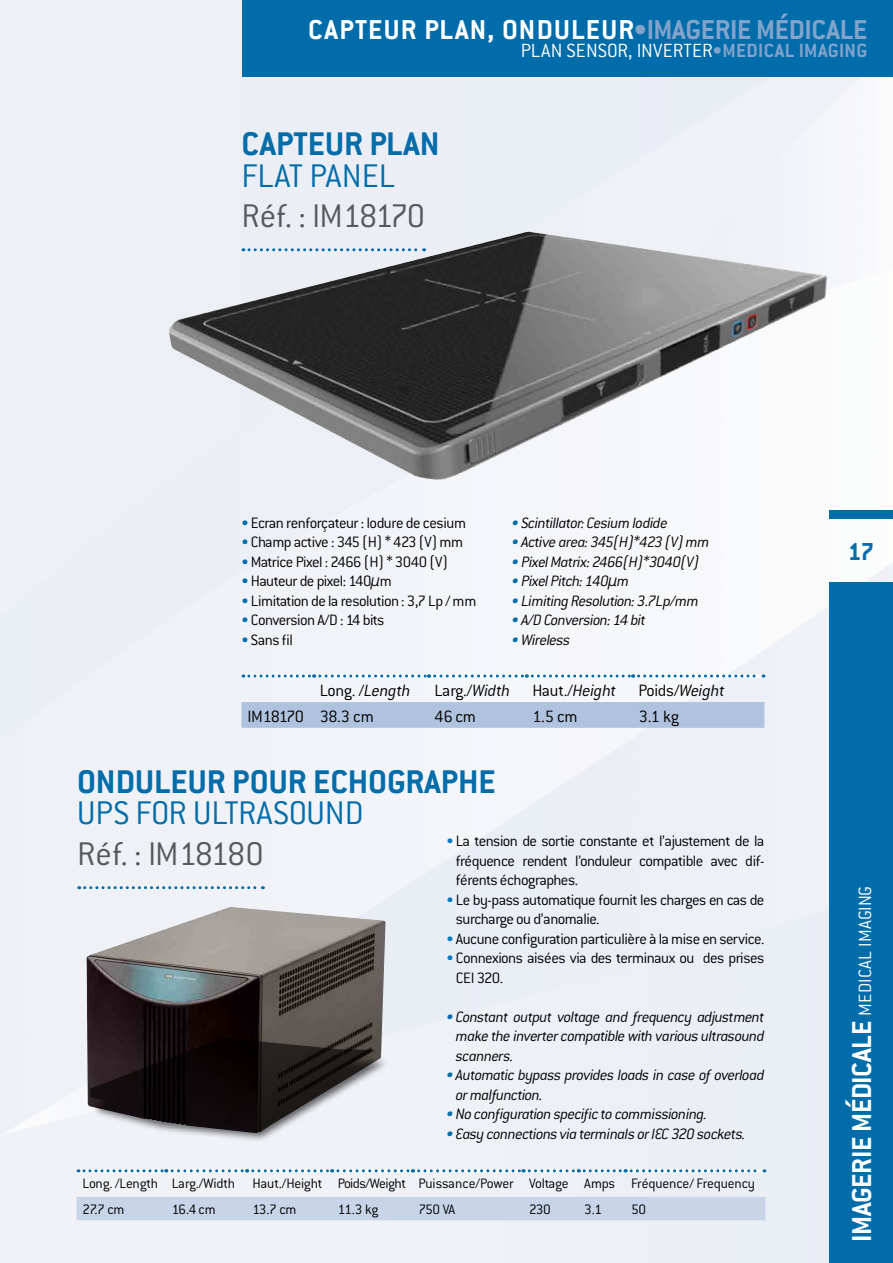
<style>
.page{position:relative;width:893px;height:1263px;background:#fff}
.page>*{position:absolute;margin:0;border:0;box-sizing:border-box;transform-origin:0 0}
.t1{font:700 36px "Conduit ITC";color:#006caa}
.t2{font:300 36px "Conduit ITC";color:#006caa}
.t3{font:300 36px "Conduit ITC";letter-spacing:-.06em;color:#58595b}
.t4{font:700 30px "Conduit ITC";letter-spacing:.025em;color:#fff}
.t5{font:700 30px "Conduit ITC";letter-spacing:-.01em;color:#fff}
.t6{font:700 27px "Conduit ITC";color:#006caa}
.t7{font:300 21px "Conduit ITC";letter-spacing:.01em;color:#fff}
.t8{font:300 18px "Conduit ITC";letter-spacing:-.025em;color:#000}
.t9{font:300 16.5px/19.5px "Conduit ITC";letter-spacing:-.035em;color:#000}
.t10{font:italic 300 16.5px/19.5px "Conduit ITC";letter-spacing:-.035em;color:#000;text-align:justify}
.t11{font:300 15px/26px "Conduit ITC";letter-spacing:-.02em;color:#000}
.s1{color:#81a3cc}
.s2{font-weight:700;color:#81a3cc}
.s3{color:#006caa}
.s4{font-style:italic}
.s5{color:#007ac1}
.s6{font-weight:300;font-size:19.5px}
</style>
<div class="page">
<img style="left:0;top:0;width:893px;height:1263px">
<div style="left:829px;top:583px;width:64px;height:680px;background:#006caa"></div>
<div style="left:829px;top:510px;width:64px;height:9px;background:#006caa"></div>
<div style="left:242px;top:0;width:651px;height:77px;background:#006caa"></div>
<img style="left:169px;top:232px;width:661px;height:251px">
<svg style="left:243px;top:248px;width:182px;height:3px"></svg>
<div style="left:241px;top:702px;width:523px;height:26px;background:#afc2de"></div>
<svg style="left:243px;top:674px;width:521px;height:3px"></svg>
<svg style="left:79px;top:886px;width:184px;height:3px"></svg>
<img style="left:86px;top:907px;width:300px;height:226px">
<svg style="left:92px;top:1043px;width:297px;height:99px;fill:#eff2f7"></svg>
<svg style="left:90px;top:1038px;width:285px;height:84px;background:#332e2f"></svg>
<div style="left:77px;top:1197px;width:688px;height:23px;background:#c8d4e7"></div>
<hr style="left:412px;top:1169px;width:111px;height:3px;background:#fff">
<svg style="left:78px;top:1169px;width:335px;height:3px"></svg>
<svg style="left:419px;top:1169px;width:346px;height:3px"></svg>
<h2 class="t4" style="left:308px;top:12px;width:561px">CAPTEUR PLAN, ONDULEUR<span class="s1">•IMAGERIE MÉDICALE</span></h2>
<p class="t7" style="left:521px;top:39px;width:348px">plan sensor, inverter<span class="s2">•MEDICAL IMAGING</span></p>
<h1 class="t1" style="left:241px;top:123px;width:200px">CAPTEUR PLAN</h1>
<h1 class="t2" style="left:241px;top:156px;width:152px">FLAT PANEL</h1>
<h1 class="t3" style="left:241px;top:196px;width:185px">Réf. : IM 18170</h1>
<p class="t9" style="left:241px;top:513px;width:226px"><span class="s3">•</span> Ecran renforçateur : Iodure de cesium</p>
<p class="t9" style="left:241px;top:532px;width:223px"><span class="s3">•</span> Champ active : 345 (H ) * 423 (V) mm</p>
<p class="t9" style="left:241px;top:552px;width:208px"><span class="s3">•</span> Matrice Pixel : 2466 (H ) * 3040 (V)</p>
<p class="t9" style="left:241px;top:571px;width:152px"><span class="s3">•</span> Hauteur de pixel: 140μm</p>
<p class="t9" style="left:241px;top:591px;width:236px"><span class="s3">•</span> Limitation de la resolution : 3,7 Lp / mm</p>
<p class="t9" style="left:241px;top:610px;width:144px"><span class="s3">•</span> Conversion A/D : 14 bits</p>
<p class="t9" style="left:241px;top:630px;width:53px"><span class="s3">•</span> Sans fil</p>
<p class="t10" style="left:512px;top:513px;width:157px"><span class="s3">•</span> Scintillator: Cesium Iodide</p>
<p class="t10" style="left:512px;top:532px;width:199px"><span class="s3">•</span> Active area: 345(H)*423 (V) mm</p>
<p class="t10" style="left:512px;top:552px;width:189px"><span class="s3">•</span> Pixel Matrix: 2466(H)*3040(V)</p>
<p class="t10" style="left:512px;top:571px;width:119px"><span class="s3">•</span> Pixel Pitch: 140μm</p>
<p class="t10" style="left:512px;top:591px;width:189px"><span class="s3">•</span> Limiting Resolution: 3.7Lp/mm</p>
<p class="t10" style="left:512px;top:610px;width:135px"><span class="s3">•</span> A/D Conversion: 14 bit</p>
<p class="t10" style="left:512px;top:630px;width:60px"><span class="s3">•</span> Wireless</p>
<p class="t8" style="left:320px;top:680px;width:92px">Long. /<span class="s4">Length</span></p>
<p class="t8" style="left:435px;top:680px;width:292px">Larg./<span class="s4">Width</span> Haut./<span class="s4">Height</span> Poids/<span class="s4">Weight</span></p>
<p class="t8" style="left:247px;top:706px;width:128px">IM 18170 38.3 cm</p>
<p class="t8" style="left:435px;top:706px;width:43px">46 cm</p>
<p class="t8" style="left:532px;top:706px;width:47px">1.5 cm</p>
<p class="t8" style="left:639px;top:706px;width:42px">3.1 kg</p>
<h1 class="t1" style="left:77px;top:761px;width:420px">ONDULEUR POUR ECHOGRAPHE</h1>
<h1 class="t2" style="left:77px;top:794px;width:288px">ups for ultrasound</h1>
<h1 class="t3" style="left:77px;top:834px;width:188px">Réf. : IM 18180</h1>
<p class="t9" style="left:456px;top:831px;width:310px;text-align:justify;text-indent:-9px"><span class="s5">•</span> La tension de sortie constante et l’ajustement de la fréquence rendent l’onduleur compatible avec dif&shy;férents échographes.</p>
<p class="t9" style="left:456px;top:890px;width:310px;text-indent:-9px"><span class="s5">•</span> Le by-pass automatique fournit les charges en cas de surcharge ou d’anomalie.</p>
<p class="t9" style="left:446px;top:929px;width:319px"><span class="s5">•</span> Aucune configuration particulière à la mise en service.</p>
<p class="t9" style="left:456px;top:948px;width:310px;text-indent:-9px"><span class="s5">•</span> Connexions aisées via des terminaux ou des prises<br>CEI 320.</p>
<p class="t10" style="left:456px;top:1007px;width:310px;text-indent:-9px"><span class="s3">•</span> Constant output voltage and frequency adjustment make the inverter compatible with various ultrasound scanners.</p>
<p class="t10" style="left:456px;top:1065px;width:310px;text-indent:-9px"><span class="s3">•</span> Automatic bypass provides loads in case of overload or malfunction.</p>
<p class="t10" style="left:446px;top:1104px;width:262px"><span class="s3">•</span> No configuration specific to commissioning.</p>
<p class="t10" style="left:446px;top:1124px;width:301px"><span class="s3">•</span> Easy connections via terminals or IEC 320 sockets.</p>
<p class="t11" style="left:83px;top:1171px;width:674px">Long. /Length Larg./Width Haut./Height Poids/Weight Puissance/Power Voltage Amps Fréquence/ Frequency<br>27.7 cm</p>
<p class="t11" style="left:172px;top:1197px;width:45px">16.4 cm</p>
<p class="t11" style="left:253px;top:1197px;width:45px">13.7 cm</p>
<p class="t11" style="left:338px;top:1197px;width:42px">11.3 kg</p>
<p class="t11" style="left:418px;top:1197px;width:32px">750 VA</p>
<p class="t11" style="left:529px;top:1197px;width:23px">230</p>
<p class="t11" style="left:584px;top:1197px;width:19px">3.1</p>
<p class="t11" style="left:631px;top:1197px;width:17px">50</p>
<h3 class="t6" style="left:848px;top:535px;width:28px">17</h3>
<h2 class="t5" style="left:844px;top:1242px;width:358px;rotate:-90deg">IMAGERIE MÉDICALE <span class="s6">medical imaging</span></h2>
</div>
